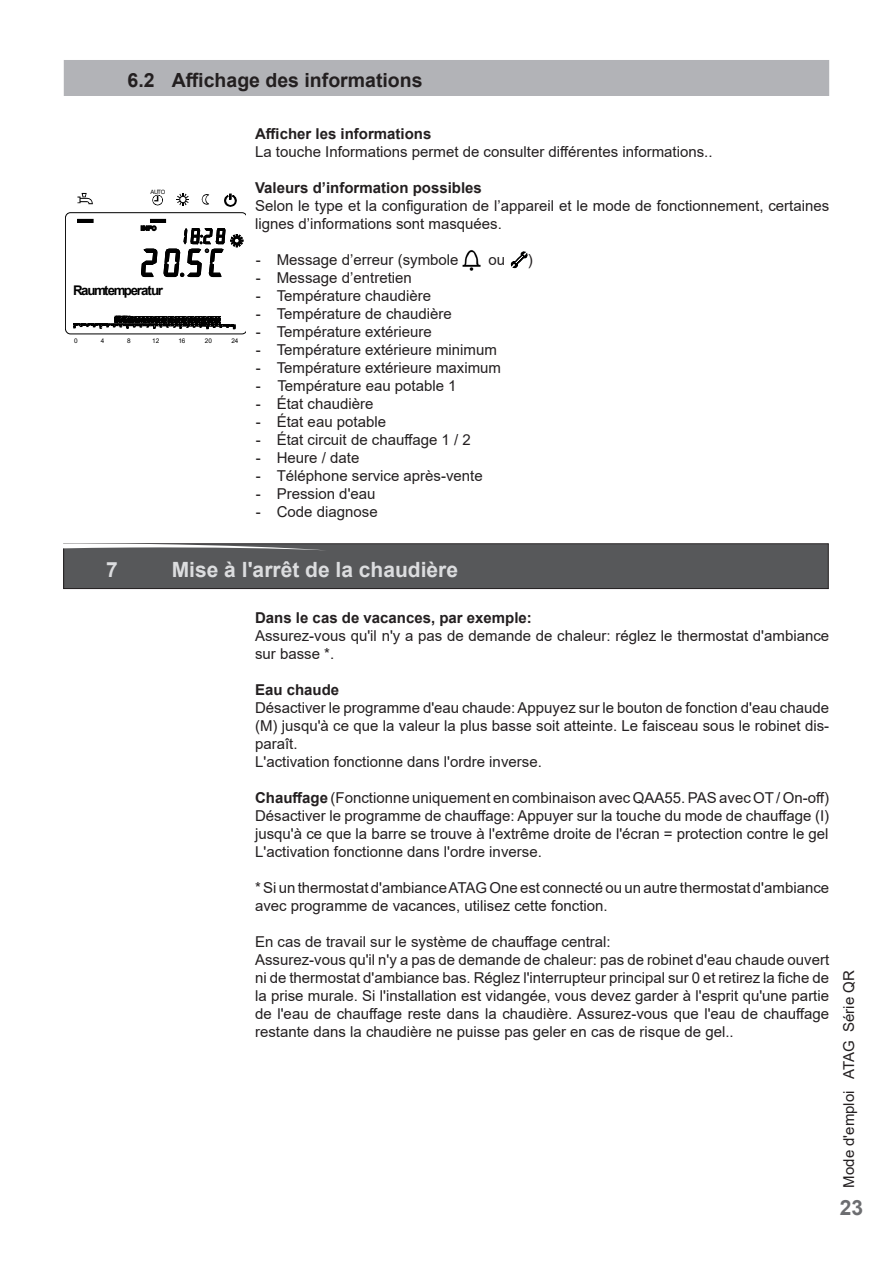
<style>
.page{position:relative;width:893px;height:1263px;background:#fff}
.page>*{position:absolute;margin:0;border:0;box-sizing:border-box;transform-origin:0 0}
.Kop{font:700 21px "Arial";color:#dcdddf}
.t1{font:700 21px "Arial";color:#6c6d70}
.subkop{font:700 19.5px "Arial";color:#231f20}
.Gewone_tekst{font:15px/18px "Arial";color:#231f20}
.Gewone_tekst_opsomming{font:15px "Arial";color:#231f20}
.LetOp{font:700 15px "Arial";color:#231f20}
.Gewone_tekst-2{font:700 15px "Arial";color:#231f20}
.t2{font:700 13.35px "Arial";letter-spacing:-.095em;color:#000}
.t3{font:6.45px "Arial";letter-spacing:.005em;color:#000}
.t4{font:5.85px "Arial";color:#000}
.s1{font-weight:700}
</style>
<div class="page">
<div style="left:64px;top:544px;width:764px;height:45px;background:#57585a"></div>
<div style="left:63px;top:543px;width:765px;height:46px;border:1px solid #231f20"></div>
<svg style="left:63px;top:543px;width:264px;height:7px"></svg>
<div style="left:64px;top:78px;width:765px;height:18px;background:#b2b3b7"></div>
<div style="left:64px;top:60px;width:765px;height:18px;background:#b2b3b7"></div>
<img style="left:463px;top:250px;width:17px;height:20px">
<svg style="left:511px;top:251px;width:17px;height:17px"></svg>
<svg style="left:152px;top:195px;width:11px;height:10px"></svg>
<svg style="left:77px;top:193px;width:16px;height:11px"></svg>
<svg style="left:177px;top:193px;width:12px;height:13px"></svg>
<svg style="left:202px;top:194px;width:7px;height:11px"></svg>
<svg style="left:224px;top:194px;width:13px;height:13px"></svg>
<svg style="left:65px;top:213px;width:181px;height:121px"></svg>
<p class="subkop" style="left:128px;top:66px;width:297px">6.2 Affichage des informations</p>
<p class="LetOp" style="left:255px;top:123px;width:178px">Afficher les informations</p>
<p class="Gewone_tekst" style="left:255px;top:142px;width:459px">La touche Informations permet de consulter différentes informations..</p>
<p class="LetOp" style="left:255px;top:177px;width:228px">Valeurs d’information possibles</p>
<p class="Gewone_tekst" style="left:255px;top:196px;width:576px">Selon le type et la configuration de l’appareil et le mode de fonctionnement, certaines lignes d’informations sont masquées.</p>
<p class="Gewone_tekst_opsomming" style="left:256px;top:249px;width:204px">- Message d’erreur (symbole</p>
<p class="Gewone_tekst_opsomming" style="left:489px;top:249px;width:18px">ou</p>
<p class="Gewone_tekst_opsomming" style="left:528px;top:249px;width:6px">)</p>
<p class="Gewone_tekst_opsomming" style="left:256px;top:267px;width:157px">- Message d’entretien</p>
<p class="Gewone_tekst_opsomming" style="left:256px;top:285px;width:177px">- Température chaudière</p>
<p class="Gewone_tekst_opsomming" style="left:256px;top:303px;width:197px">- Température de chaudière</p>
<p class="Gewone_tekst_opsomming" style="left:256px;top:321px;width:177px">- Température extérieure</p>
<p class="Gewone_tekst_opsomming" style="left:256px;top:339px;width:242px">- Température extérieure minimum</p>
<p class="Gewone_tekst_opsomming" style="left:256px;top:357px;width:247px">- Température extérieure maximum</p>
<p class="Gewone_tekst_opsomming" style="left:256px;top:375px;width:202px">- Température eau potable 1</p>
<p class="Gewone_tekst_opsomming" style="left:256px;top:393px;width:119px">- État chaudière</p>
<p class="Gewone_tekst_opsomming" style="left:256px;top:411px;width:132px">- État eau potable</p>
<p class="Gewone_tekst_opsomming" style="left:256px;top:429px;width:216px">- État circuit de chauffage 1 / 2</p>
<p class="Gewone_tekst_opsomming" style="left:256px;top:447px;width:105px">- Heure / date</p>
<p class="Gewone_tekst_opsomming" style="left:256px;top:465px;width:228px">- Téléphone service après-vente</p>
<p class="Gewone_tekst_opsomming" style="left:256px;top:483px;width:121px">- Pression d'eau</p>
<p class="Gewone_tekst_opsomming" style="left:256px;top:501px;width:123px">- Code diagnose</p>
<p class="t4" style="left:150px;top:188px;width:17px">AUTO</p>
<p class="t2" style="left:73px;top:281px;width:91px">Raumtemperatur</p>
<p class="t3" style="left:74px;top:336px;width:5px">0</p>
<p class="t3" style="left:101px;top:336px;width:5px">4</p>
<p class="t3" style="left:127px;top:336px;width:5px">8</p>
<p class="t3" style="left:152px;top:336px;width:9px">12</p>
<p class="t3" style="left:178px;top:336px;width:9px">16</p>
<p class="t3" style="left:205px;top:336px;width:9px">20</p>
<p class="t3" style="left:231px;top:336px;width:9px">24</p>
<p class="Kop" style="left:106px;top:555px;width:13px">7</p>
<p class="Kop" style="left:172px;top:555px;width:288px">Mise à l'arrêt de la chaudière</p>
<p class="Gewone_tekst-2" style="left:255px;top:607px;width:278px">Dans le cas de vacances, par exemple:</p>
<p class="Gewone_tekst" style="left:255px;top:626px;width:576px">Assurez-vous qu'il n'y a pas de demande de chaleur: réglez le thermostat d'ambiance sur basse *.</p>
<p class="Gewone_tekst-2" style="left:255px;top:679px;width:86px">Eau chaude</p>
<p class="Gewone_tekst" style="left:255px;top:698px;width:576px;text-align:justify">Désactiver le programme d'eau chaude: Appuyez sur le bouton de fonction d'eau chaude (M) jusqu'à ce que la valeur la plus basse soit atteinte. Le faisceau sous le robinet dis&shy;paraît.</p>
<p class="Gewone_tekst" style="left:255px;top:752px;width:288px">L'activation fonctionne dans l'ordre inverse.</p>
<p class="Gewone_tekst" style="left:255px;top:788px;width:576px"><span class="s1">Chauffage</span> (Fonctionne uniquement en combinaison avec QAA55. PAS avec OT/ On-off)</p>
<p class="Gewone_tekst" style="left:255px;top:806px;width:576px">Désactiver le programme de chauffage: Appuyer sur la touche du mode de chauffage (I) jusqu'à ce que la barre se trouve à l'extrême droite de l'écran = protection contre le gel</p>
<p class="Gewone_tekst" style="left:255px;top:842px;width:288px">L'activation fonctionne dans l'ordre inverse.</p>
<p class="Gewone_tekst" style="left:255px;top:878px;width:576px">* Si un thermostat d'ambiance ATAG One est connecté ou un autre thermostat d'ambiance avec programme de vacances, utilisez cette fonction.</p>
<p class="Gewone_tekst" style="left:255px;top:932px;width:357px">En cas de travail sur le système de chauffage central:</p>
<p class="Gewone_tekst" style="left:255px;top:950px;width:576px;text-align:justify">Assurez-vous qu'il n'y a pas de demande de chaleur: pas de robinet d'eau chaude ouvert ni de thermostat d'ambiance bas. Réglez l'interrupteur principal sur 0 et retirez la fiche de la prise murale. Si l'installation est vidangée, vous devez garder à l'esprit qu'une partie de l'eau de chauffage reste dans la chaudière. Assurez-vous que l'eau de chauffage restante dans la chaudière ne puisse pas geler en cas de risque de gel..</p>
<p class="Gewone_tekst" style="left:840px;top:1187px;width:219px;rotate:-90deg">Mode d'emploi ATAG Série QR</p>
<h1 class="t1" style="left:840px;top:1192px;width:25px">23</h1>
</div>
